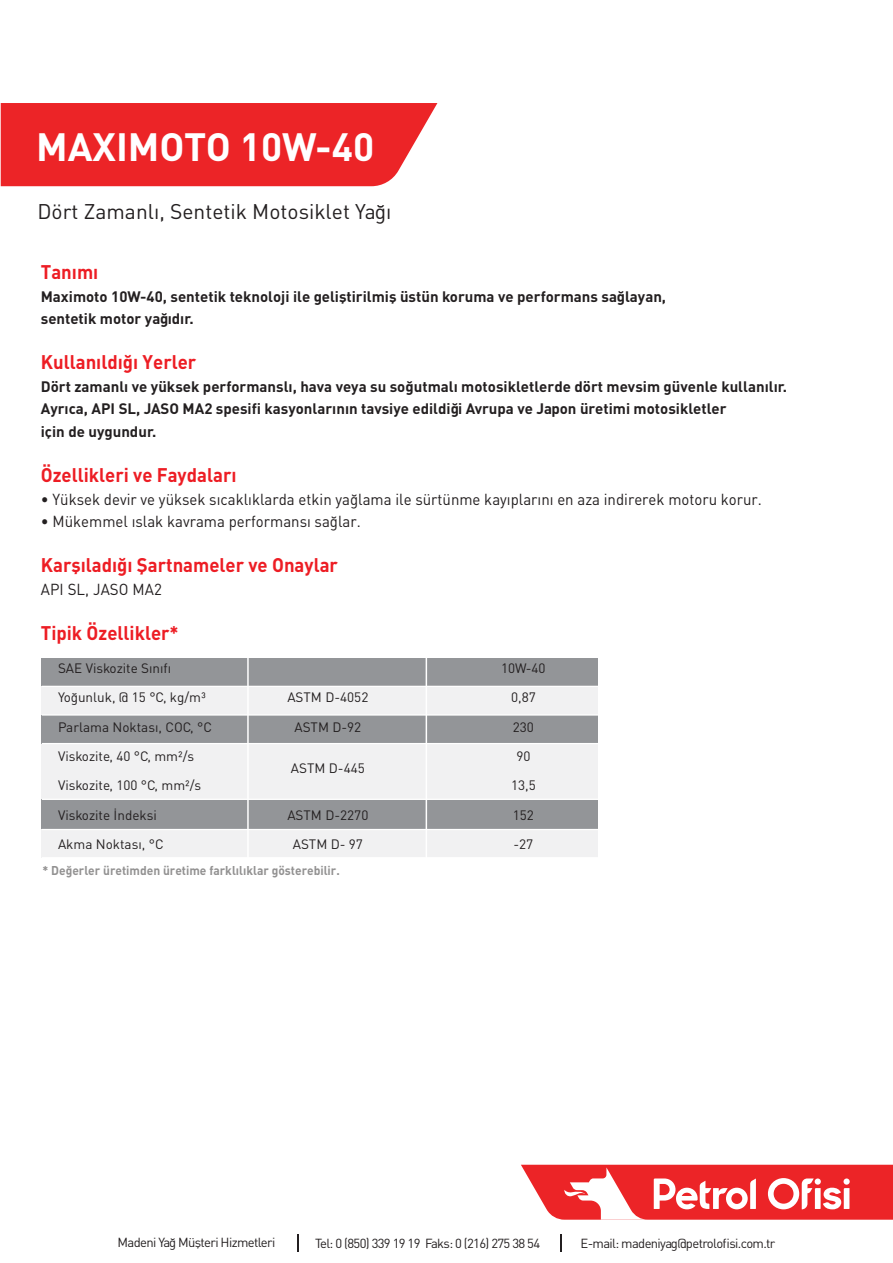
<style>
.page{position:relative;width:893px;height:1263px;background:#fff}
.page>*{position:absolute;margin:0;border:0;box-sizing:border-box;transform-origin:0 0}
.t1{font:39px "DINT Bold Tr";color:#fff}
.t2{font:21px "DIN Tr";color:#231f20}
.t3{font:19.5px "DINT Bold Tr";color:#ed1d24;scale:.95 1}
.t4{font:15.75px "DIN Tr";color:#231f20;scale:.95 1}
.t5{font:15px/22.5px "DINT Bold Tr";color:#231f20}
.t6{font:13.5px "DIN Tr";color:#231f20}
.t7{font:13.05px "DIN Tr";letter-spacing:-.05em;color:#231f20}
.t8{font:12.6px "DINT Bold Tr";color:#929191;scale:.95 1}
</style>
<div class="page">
<div style="left:42px;top:658px;width:556px;height:28px;background:#939598"></div>
<div style="left:42px;top:686px;width:556px;height:29px;background:#f1f1f2"></div>
<div style="left:42px;top:715px;width:556px;height:29px;background:#939598"></div>
<div style="left:42px;top:743px;width:556px;height:56px;background:#f1f1f2"></div>
<div style="left:42px;top:800px;width:556px;height:30px;background:#939598"></div>
<div style="left:42px;top:829px;width:556px;height:29px;background:#f1f1f2"></div>
<hr style="left:247px;top:658px;width:2px;height:201px;background:#fff">
<hr style="left:42px;top:686px;width:556px;height:1px;background:#fff">
<hr style="left:42px;top:714px;width:556px;height:2px;background:#fff">
<hr style="left:42px;top:743px;width:556px;height:1px;background:#fff">
<hr style="left:42px;top:829px;width:556px;height:1px;background:#fff">
<hr style="left:42px;top:857px;width:556px;height:1px;background:#fff">
<hr style="left:426px;top:658px;width:1px;height:201px;background:#fff">
<svg style="left:297px;top:1234px;width:1px;height:18px"></svg>
<svg style="left:560px;top:1234px;width:2px;height:18px"></svg>
<div style="left:1px;top:103px;width:436px;height:83px;background:#ec2427"></div>
<svg style="left:521px;top:1165px;width:372px;height:55px"></svg>
<h1 class="t1" style="left:36px;top:121px;width:340px">MAXIMOTO 10W-40</h1>
<h2 class="t2" style="left:37px;top:198px;width:356px">Dört Zamanlı, Sentetik Motosiklet Yağı</h2>
<h3 class="t3" style="left:41px;top:260px;width:62px">Tanımı</h3>
<p class="t5" style="left:41px;top:285px;width:627px">Maximoto 10W-40, sentetik teknoloji ile geliştirilmiş üstün koruma ve performans sağlayan, sentetik motor yağıdır.</p>
<h3 class="t3" style="left:41px;top:350px;width:165px">Kullanıldığı Yerler</h3>
<p class="t5" style="left:41px;top:375px;width:748px">Dört zamanlı ve yüksek performanslı, hava veya su soğutmalı motosikletlerde dört mevsim güvenle kullanılır.<br>Ayrıca, API SL, JASO MA2 spesifi kasyonlarının tavsiye edildiği Avrupa ve Japon üretimi motosikletler<br>için de uygundur.</p>
<h3 class="t3" style="left:41px;top:462px;width:207px">Özellikleri ve Faydaları</h3>
<p class="t4" style="left:41px;top:489px;width:761px">• Yüksek devir ve yüksek sıcaklıklarda etkin yağlama ile sürtünme kayıplarını en aza indirerek motoru korur.</p>
<p class="t4" style="left:41px;top:511px;width:338px">• Mükemmel ıslak kavrama performansı sağlar.</p>
<h3 class="t3" style="left:41px;top:552px;width:314px">Karşıladığı Şartnameler ve Onaylar</h3>
<p class="t4" style="left:41px;top:579px;width:129px">API SL, JASO MA2</p>
<h3 class="t3" style="left:41px;top:620px;width:147px">Tipik Özellikler*</h3>
<p class="t6" style="left:58px;top:660px;width:115px">SAE Viskozite Sınıfı</p>
<p class="t6" style="left:501px;top:660px;width:46px">10W-40</p>
<p class="t6" style="left:58px;top:689px;width:149px">Yoğunluk, @ 15 °C, kg/m³</p>
<p class="t6" style="left:287px;top:689px;width:82px">ASTM D-4052</p>
<p class="t6" style="left:511px;top:689px;width:26px">0,87</p>
<p class="t6" style="left:58px;top:718px;width:155px">Parlama Noktası, COC, °C</p>
<p class="t6" style="left:294px;top:718px;width:68px">ASTM D-92</p>
<p class="t6" style="left:513px;top:718px;width:23px">230</p>
<p class="t6" style="left:58px;top:748px;width:138px">Viskozite, 40 °C, mm²/s</p>
<p class="t6" style="left:291px;top:760px;width:75px">ASTM D-445</p>
<p class="t6" style="left:516px;top:748px;width:16px">90</p>
<p class="t6" style="left:58px;top:777px;width:145px">Viskozite, 100 °C, mm²/s</p>
<p class="t6" style="left:511px;top:777px;width:26px">13,5</p>
<p class="t6" style="left:58px;top:806px;width:100px">Viskozite İndeksi</p>
<p class="t6" style="left:287px;top:806px;width:82px">ASTM D-2270</p>
<p class="t6" style="left:513px;top:806px;width:23px">152</p>
<p class="t6" style="left:58px;top:835px;width:107px">Akma Noktası, °C</p>
<p class="t6" style="left:293px;top:835px;width:72px">ASTM D- 97</p>
<p class="t6" style="left:513px;top:835px;width:21px">-27</p>
<p class="t8" style="left:43px;top:862px;width:314px">* Değerler üretimden üretime farklılıklar gösterebilir.</p>
<p class="t7" style="left:118px;top:1234px;width:159px">Madeni Yağ Müşteri Hizmetleri</p>
<p class="t7" style="left:315px;top:1235px;width:226px">Tel: 0 (850) 339 19 19 Faks: 0 (216) 275 38 54</p>
<p class="t7" style="left:580px;top:1235px;width:196px">E-mail: madeniyag@petrolofisi.com.tr</p>
</div>
